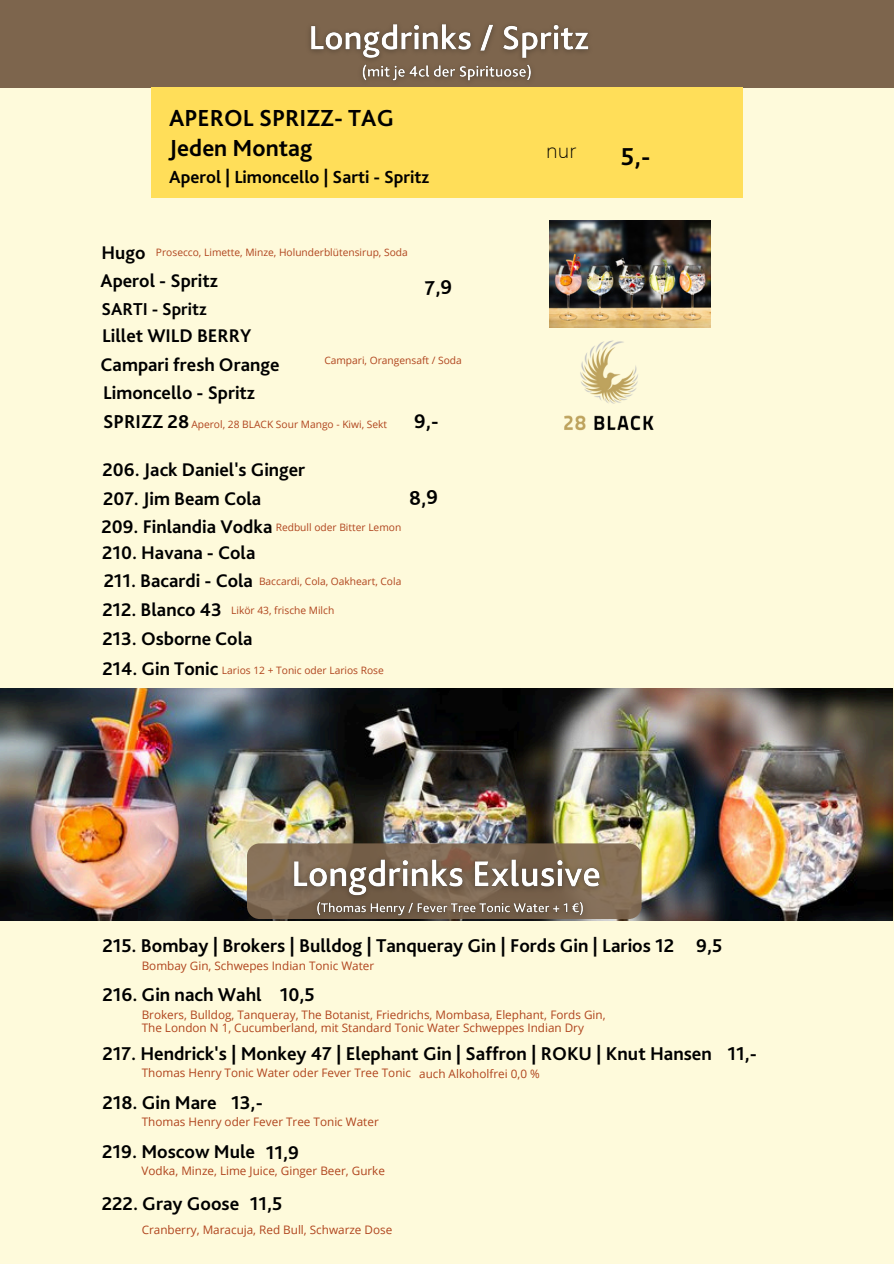
<style>
.page{position:relative;width:894px;height:1264px;background:#fff}
.page>*{position:absolute;margin:0;border:0;box-sizing:border-box;transform-origin:0 0}
.t1{font:700 25.5px "Bliss Pro";color:#000}
.t2{font:700 24.3px "Bliss Pro";color:#000}
.t3{font:200 21.15px "Nunito Sans";color:#000}
.t4{font:700 20.7px "Bliss Pro";color:#000}
.t5{font:700 19.5px "Bliss Pro";color:#000}
.t6{font:700 19.35px "Bliss Pro";color:#000}
.t7{font:700 19.2px "Bliss Pro";color:#000}
.t8{font:700 18.3px "Bliss Pro";color:#000}
.t9{font:700 18px "Bliss Pro";color:#000}
.t10{font:11.7px "Open Sans";color:#b0441d}
.t11{font:10.2px "Open Sans";color:#b0441d}
</style>
<div class="page">
<div style="left:0;top:0;width:893px;height:1263px;background:#fefadb"></div>
<div style="left:0;top:0;width:893px;height:88px;background:#7d654d"></div>
<div style="left:151px;top:88px;width:591px;height:110px;background:#ffde59"></div>
<img style="left:564px;top:340px;width:90px;height:91px">
<img style="left:0;top:688px;width:891px;height:232px">
<img style="left:549px;top:220px;width:161px;height:107px">
<img style="left:300px;top:24px;width:298px;height:64px">
<svg style="left:247px;top:843px;width:394px;height:76px;background:#836e56"></svg>
<img style="left:283px;top:849px;width:327px;height:72px">
<h6 class="t2" style="left:169px;top:103px;width:226px">APEROL SPRIZZ- TAG</h6>
<h5 class="t2" style="left:169px;top:133px;width:145px">Jeden Montag</h5>
<h5 class="t8" style="left:169px;top:165px;width:261px">Aperol | Limoncello | Sarti - Spritz</h5>
<p class="t7" style="left:101px;top:240px;width:45px">Hugo</p>
<h4 class="t11" style="left:156px;top:245px;width:253px">Prosecco, Limette, Minze, Holunderblütensirup, Soda</h4>
<h4 class="t7" style="left:101px;top:268px;width:118px">Aperol - Spritz</h4>
<h4 class="t9" style="left:101px;top:297px;width:106px">SARTI - Spritz</h4>
<h4 class="t7" style="left:102px;top:323px;width:151px">Lillet WILD BERRY</h4>
<h6 class="t7" style="left:101px;top:352px;width:180px">Campari fresh Orange</h6>
<h4 class="t11" style="left:324px;top:353px;width:139px">Campari, Orangensaft / Soda</h4>
<h4 class="t7" style="left:103px;top:381px;width:153px">Limoncello - Spritz</h4>
<p class="t5" style="left:103px;top:410px;width:88px">SPRIZZ 28</p>
<h1 class="t11" style="left:191px;top:417px;width:197px">Aperol, 28 BLACK Sour Mango - Kiwi, Sekt</h1>
<h4 class="t7" style="left:103px;top:457px;width:204px">206. Jack Daniel's Ginger</h4>
<p class="t7" style="left:103px;top:486px;width:160px">207. Jim Beam Cola</p>
<h4 class="t7" style="left:101px;top:514px;width:172px">209. Finlandia Vodka</h4>
<h3 class="t11" style="left:276px;top:520px;width:127px">Redbull oder Bitter Lemon</h3>
<p class="t7" style="left:102px;top:541px;width:155px">210. Havana - Cola</p>
<h4 class="t7" style="left:104px;top:569px;width:151px">211. Bacardi - Cola</h4>
<h4 class="t11" style="left:259px;top:574px;width:144px">Baccardi, Cola, Oakheart, Cola</h4>
<h4 class="t7" style="left:102px;top:598px;width:121px">212. Blanco 43</h4>
<h4 class="t11" style="left:231px;top:603px;width:105px">Likör 43, frische Milch</h4>
<p class="t7" style="left:102px;top:627px;width:152px">213. Osborne Cola</p>
<h4 class="t7" style="left:102px;top:657px;width:117px">214. Gin Tonic</h4>
<h4 class="t11" style="left:222px;top:663px;width:163px">Larios 12 + Tonic oder Larios Rose</h4>
<h4 class="t4" style="left:414px;top:409px;width:26px">9,-</h4>
<h2 class="t3" style="left:546px;top:137px;width:32px">nur</h2>
<p class="t1" style="left:620px;top:141px;width:31px">5,-</p>
<h4 class="t6" style="left:102px;top:933px;width:573px">215. Bombay | Brokers | Bulldog | Tanqueray Gin | Fords Gin | Larios 12</h4>
<p class="t6" style="left:696px;top:933px;width:28px">9,5</p>
<p class="t10" style="left:142px;top:957px;width:234px">Bombay Gin, Schwepes Indian Tonic Water</p>
<h4 class="t6" style="left:102px;top:983px;width:161px">216. Gin nach Wahl</h4>
<h4 class="t6" style="left:280px;top:983px;width:37px">10,5</h4>
<p class="t10" style="left:142px;top:1006px;width:465px">Brokers, Bulldog, Tanqueray, The Botanist, Friedrichs, Mombasa, Elephant, Fords Gin,</p>
<p class="t10" style="left:142px;top:1019px;width:443px">The London N 1, Cucumberland, mit Standard Tonic Water Schweppes Indian Dry</p>
<h4 class="t6" style="left:102px;top:1041px;width:611px">217. Hendrick's | Monkey 47 | Elephant Gin | Saffron | ROKU | Knut Hansen</h4>
<h4 class="t6" style="left:727px;top:1041px;width:31px">11,-</h4>
<p class="t10" style="left:142px;top:1064px;width:271px">Thomas Henry Tonic Water oder Fever Tree Tonic</p>
<h4 class="t6" style="left:102px;top:1090px;width:116px">218. Gin Mare</h4>
<h4 class="t6" style="left:231px;top:1090px;width:33px">13,-</h4>
<p class="t10" style="left:142px;top:1113px;width:238px">Thomas Henry oder Fever Tree Tonic Water</p>
<h4 class="t6" style="left:102px;top:1139px;width:154px">219. Moscow Mule</h4>
<p class="t6" style="left:266px;top:1140px;width:35px">11,9</p>
<p class="t10" style="left:141px;top:1162px;width:245px">Vodka, Minze, Lime Juice, Ginger Beer, Gurke</p>
<h4 class="t6" style="left:102px;top:1191px;width:139px">222. Gray Goose</h4>
<p class="t6" style="left:250px;top:1191px;width:34px">11,5</p>
<h4 class="t10" style="left:142px;top:1221px;width:252px">Cranberry, Maracuja, Red Bull, Schwarze Dose</h4>
<p class="t10" style="left:419px;top:1065px;width:122px">auch Alkoholfrei 0,0 %</p>
</div>
